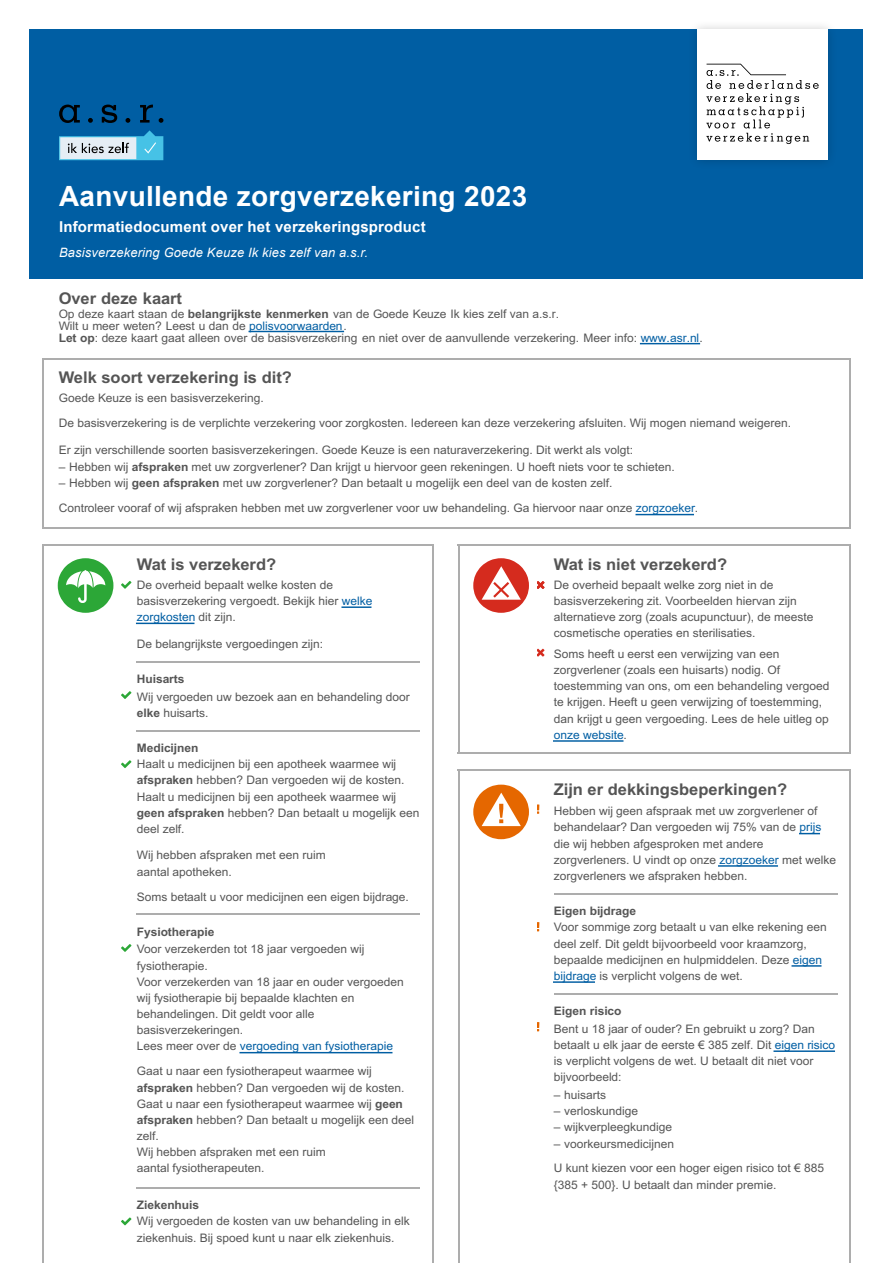
<style>
.page{position:relative;width:893px;height:1263px;background:#fff}
.page>*{position:absolute;margin:0;border:0;box-sizing:border-box;transform-origin:0 0}
.t1{font:700 27.9px "Arial";letter-spacing:.01em;color:#fff}
.t2{font:700 16.2px "Arial";color:#555}
.t3{font:700 15px "Arial";letter-spacing:.01em;color:#fff}
.t4{font:italic 12.9px "Arial";letter-spacing:.01em;color:#fff}
.t5{font:11.7px/16.2px "Arial";color:#555}
.t6{font:700 11.7px "Arial";color:#555}
.s1{font-weight:700}
.s2{color:#005ea3}
</style>
<div class="page">
<hr style="left:42px;top:358px;width:809px;height:1px;background:#adadad">
<hr style="left:42px;top:527px;width:809px;height:1px;background:#adadad">
<hr style="left:42px;top:358px;width:2px;height:170px;background:#adadad">
<hr style="left:849px;top:358px;width:2px;height:170px;background:#adadad">
<hr style="left:641px;top:343px;width:58px;height:1px;background:#005ea3">
<hr style="left:249px;top:331px;width:94px;height:1px;background:#005ea3">
<hr style="left:636px;top:514px;width:57px;height:1px;background:#005ea3">
<hr style="left:42px;top:545px;width:392px;height:1px;background:#adadad">
<hr style="left:42px;top:545px;width:2px;height:718px;background:#adadad">
<hr style="left:432px;top:545px;width:2px;height:718px;background:#adadad">
<svg style="left:58px;top:558px;width:55px;height:55px"></svg>
<hr style="left:342px;top:606px;width:29px;height:2px;background:#005ea3">
<hr style="left:137px;top:623px;width:57px;height:1px;background:#005ea3">
<svg style="left:122px;top:581px;width:9px;height:8px"></svg>
<hr style="left:137px;top:661px;width:283px;height:1px;background:#adadad">
<svg style="left:122px;top:691px;width:9px;height:8px"></svg>
<hr style="left:137px;top:730px;width:283px;height:1px;background:#adadad">
<svg style="left:122px;top:760px;width:9px;height:8px"></svg>
<hr style="left:137px;top:914px;width:283px;height:1px;background:#adadad">
<hr style="left:240px;top:1052px;width:152px;height:1px;background:#005ea3">
<svg style="left:122px;top:944px;width:9px;height:8px"></svg>
<hr style="left:137px;top:1187px;width:283px;height:2px;background:#adadad">
<svg style="left:122px;top:1217px;width:9px;height:8px"></svg>
<hr style="left:458px;top:545px;width:393px;height:1px;background:#adadad">
<hr style="left:458px;top:752px;width:393px;height:1px;background:#adadad">
<hr style="left:458px;top:545px;width:1px;height:208px;background:#adadad">
<hr style="left:849px;top:545px;width:2px;height:208px;background:#adadad">
<hr style="left:458px;top:770px;width:393px;height:1px;background:#adadad">
<hr style="left:458px;top:770px;width:1px;height:493px;background:#adadad">
<hr style="left:849px;top:770px;width:2px;height:493px;background:#adadad">
<svg style="left:473px;top:558px;width:56px;height:55px"></svg>
<svg style="left:537px;top:581px;width:7px;height:8px"></svg>
<hr style="left:554px;top:740px;width:69px;height:2px;background:#005ea3">
<svg style="left:537px;top:649px;width:7px;height:7px"></svg>
<svg style="left:473px;top:785px;width:56px;height:54px"></svg>
<svg style="left:800px;top:833px;width:19px;height:1px"></svg>
<hr style="left:719px;top:865px;width:58px;height:2px;background:#005ea3">
<svg style="left:537px;top:804px;width:2px;height:10px"></svg>
<hr style="left:554px;top:893px;width:283px;height:2px;background:#adadad">
<hr style="left:792px;top:965px;width:29px;height:2px;background:#005ea3">
<hr style="left:554px;top:981px;width:40px;height:2px;background:#005ea3">
<svg style="left:537px;top:922px;width:2px;height:9px"></svg>
<hr style="left:554px;top:993px;width:283px;height:1px;background:#adadad">
<hr style="left:774px;top:1050px;width:60px;height:2px;background:#005ea3">
<svg style="left:537px;top:1022px;width:2px;height:9px"></svg>
<div style="left:30px;top:30px;width:833px;height:249px;background:#005ea3"></div>
<div style="left:687px;top:20px;width:151px;height:150px;background:#000;opacity:.2"></div>
<div style="left:698px;top:30px;width:130px;height:130px;background:#fff"></div>
<svg style="left:706px;top:64px;width:113px;height:80px"></svg>
<svg style="left:102px;top:105px;width:15px;height:18px"></svg>
<svg style="left:59px;top:105px;width:21px;height:18px"></svg>
<svg style="left:88px;top:118px;width:5px;height:5px"></svg>
<svg style="left:126px;top:118px;width:4px;height:5px"></svg>
<svg style="left:159px;top:118px;width:4px;height:5px"></svg>
<svg style="left:140px;top:105px;width:13px;height:18px"></svg>
<svg style="left:59px;top:130px;width:104px;height:30px"></svg>
<h1 class="t1" style="left:59px;top:177px;width:470px">Aanvullende zorgverzekering 2023</h1>
<p class="t3" style="left:59px;top:216px;width:368px">Informatiedocument over het verzekeringsproduct</p>
<p class="t4" style="left:59px;top:244px;width:310px">Basisverzekering Goede Keuze Ik kies zelf van a.s.r.</p>
<h2 class="t2" style="left:59px;top:292px;width:125px">Over deze kaart</h2>
<p class="t5" style="left:59px;top:309px;width:645px;line-height:11.7px">Op deze kaart staan de <span class="s1">belangrijkste kenmerken</span> van de Goede Keuze Ik kies zelf van a.s.r.<br>Wilt u meer weten? Leest u dan de <span class="s2">polisvoorwaarden</span>.<br><span class="s1">Let op</span>: deze kaart gaat alleen over de basisverzekering en niet over de aanvullende verzekering. Meer info: <span class="s2">www.asr.nl</span>.</p>
<h2 class="t2" style="left:59px;top:371px;width:235px">Welk soort verzekering is dit?</h2>
<p class="t5" style="left:59px;top:387px;width:734px;line-height:25px">Goede Keuze is een basisverzekering.<br>De basisverzekering is de verplichte verzekering voor zorgkosten. Iedereen kan deze verzekering afsluiten. Wij mogen niemand weigeren.</p>
<p class="t5" style="left:59px;top:442px;width:576px">Er zijn verschillende soorten basisverzekeringen. Goede Keuze is een naturaverzekering. Dit werkt als volgt:</p>
<p class="t5" style="left:59px;top:460px;width:618px">– Hebben wij <span class="s1">afspraken</span> met uw zorgverlener? Dan krijgt u hiervoor geen rekeningen. U hoeft niets voor te schieten.</p>
<p class="t5" style="left:59px;top:476px;width:555px">– Hebben wij <span class="s1">geen afspraken</span> met uw zorgverlener? Dan betaalt u mogelijk een deel van de kosten zelf.</p>
<p class="t5" style="left:59px;top:501px;width:641px">Controleer vooraf of wij afspraken hebben met uw zorgverlener voor uw behandeling. Ga hiervoor naar onze <span class="s2">zorgzoeker</span>.</p>
<h2 class="t2" style="left:137px;top:558px;width:141px">Wat is verzekerd?</h2>
<p class="t5" style="left:137px;top:578px;width:237px">De overheid bepaalt welke kosten de basisverzekering vergoedt. Bekijk hier <span class="s2">welke zorgkosten</span> dit zijn.</p>
<p class="t5" style="left:137px;top:636px;width:188px">De belangrijkste vergoedingen zijn:</p>
<p class="t6" style="left:137px;top:674px;width:49px">Huisarts</p>
<p class="t5" style="left:137px;top:689px;width:274px">Wij vergoeden uw bezoek aan en behandeling door <span class="s1">elke</span> huisarts.</p>
<p class="t6" style="left:137px;top:743px;width:63px">Medicijnen</p>
<p class="t5" style="left:137px;top:757px;width:284px">Haalt u medicijnen bij een apotheek waarmee wij <span class="s1">afspraken</span> hebben? Dan vergoeden wij de kosten.<br>Haalt u medicijnen bij een apotheek waarmee wij <span class="s1">geen afspraken</span> hebben? Dan betaalt u mogelijk een deel zelf.</p>
<p class="t5" style="left:137px;top:848px;width:191px">Wij hebben afspraken met een ruim aantal apotheken.</p>
<p class="t5" style="left:137px;top:889px;width:274px">Soms betaalt u voor medicijnen een eigen bijdrage.</p>
<p class="t6" style="left:137px;top:927px;width:79px">Fysiotherapie</p>
<p class="t5" style="left:137px;top:942px;width:268px">Voor verzekerden tot 18 jaar vergoeden wij fysiotherapie.<br>Voor verzekerden van 18 jaar en ouder vergoeden wij fysiotherapie bij bepaalde klachten en behandelingen. Dit geldt voor alle basisverzekeringen.<br>Lees meer over de <span class="s2">vergoeding van fysiotherapie</span></p>
<p class="t5" style="left:137px;top:1064px;width:279px">Gaat u naar een fysiotherapeut waarmee wij <span class="s1">afspraken</span> hebben? Dan vergoeden wij de kosten.<br>Gaat u naar een fysiotherapeut waarmee wij <span class="s1">geen afspraken</span> hebben? Dan betaalt u mogelijk een deel zelf.<br>Wij hebben afspraken met een ruim<br>aantal fysiotherapeuten.</p>
<p class="t6" style="left:137px;top:1201px;width:64px">Ziekenhuis</p>
<p class="t5" style="left:137px;top:1214px;width:274px">Wij vergoeden de kosten van uw behandeling in elk ziekenhuis. Bij spoed kunt u naar elk ziekenhuis.</p>
<h2 class="t2" style="left:554px;top:558px;width:175px">Wat is niet verzekerd?</h2>
<p class="t5" style="left:554px;top:578px;width:261px">De overheid bepaalt welke zorg niet in de basisverzekering zit. Voorbeelden hiervan zijn alternatieve zorg (zoals acupunctuur), de meeste cosmetische operaties en sterilisaties.</p>
<p class="t5" style="left:554px;top:647px;width:277px">Soms heeft u eerst een verwijzing van een zorgverlener (zoals een huisarts) nodig. Of toestemming van ons, om een behandeling vergoed te krijgen. Heeft u geen verwijzing of toestemming, dan krijgt u geen vergoeding. Lees de hele uitleg op <span class="s2">onze website</span>.</p>
<h2 class="t2" style="left:554px;top:783px;width:235px">Zijn er dekkingsbeperkingen?</h2>
<p class="t5" style="left:554px;top:804px;width:284px">Hebben wij geen afspraak met uw zorgverlener of behandelaar? Dan vergoeden wij 75% van de <span class="s2">prijs </span>die wij hebben afgesproken met andere zorgverleners. U vindt op onze <span class="s2">zorgzoeker</span> met welke zorgverleners we afspraken hebben.</p>
<p class="t6" style="left:554px;top:907px;width:84px">Eigen bijdrage</p>
<p class="t5" style="left:554px;top:920px;width:274px">Voor sommige zorg betaalt u van elke rekening een deel zelf. Dit geldt bijvoorbeeld voor kraamzorg, bepaalde medicijnen en hulpmiddelen. Deze <span class="s2">eigen bijdrage</span> is verplicht volgens de wet.</p>
<p class="t6" style="left:554px;top:1007px;width:69px">Eigen risico</p>
<p class="t5" style="left:554px;top:1022px;width:283px">Bent u 18 jaar of ouder? En gebruikt u zorg? Dan betaalt u elk jaar de eerste € 385 zelf. Dit <span class="s2">eigen risico </span>is verplicht volgens de wet. U betaalt dit niet voor bijvoorbeeld:</p>
<p class="t5" style="left:554px;top:1088px;width:54px">– huisarts</p>
<p class="t5" style="left:554px;top:1104px;width:86px">– verloskundige</p>
<p class="t5" style="left:554px;top:1120px;width:120px">– wijkverpleegkundige</p>
<p class="t5" style="left:554px;top:1136px;width:122px">– voorkeursmedicijnen</p>
<p class="t5" style="left:554px;top:1161px;width:272px">U kunt kiezen voor een hoger eigen risico tot € 885 {385 + 500}. U betaalt dan minder premie.</p>
</div>
